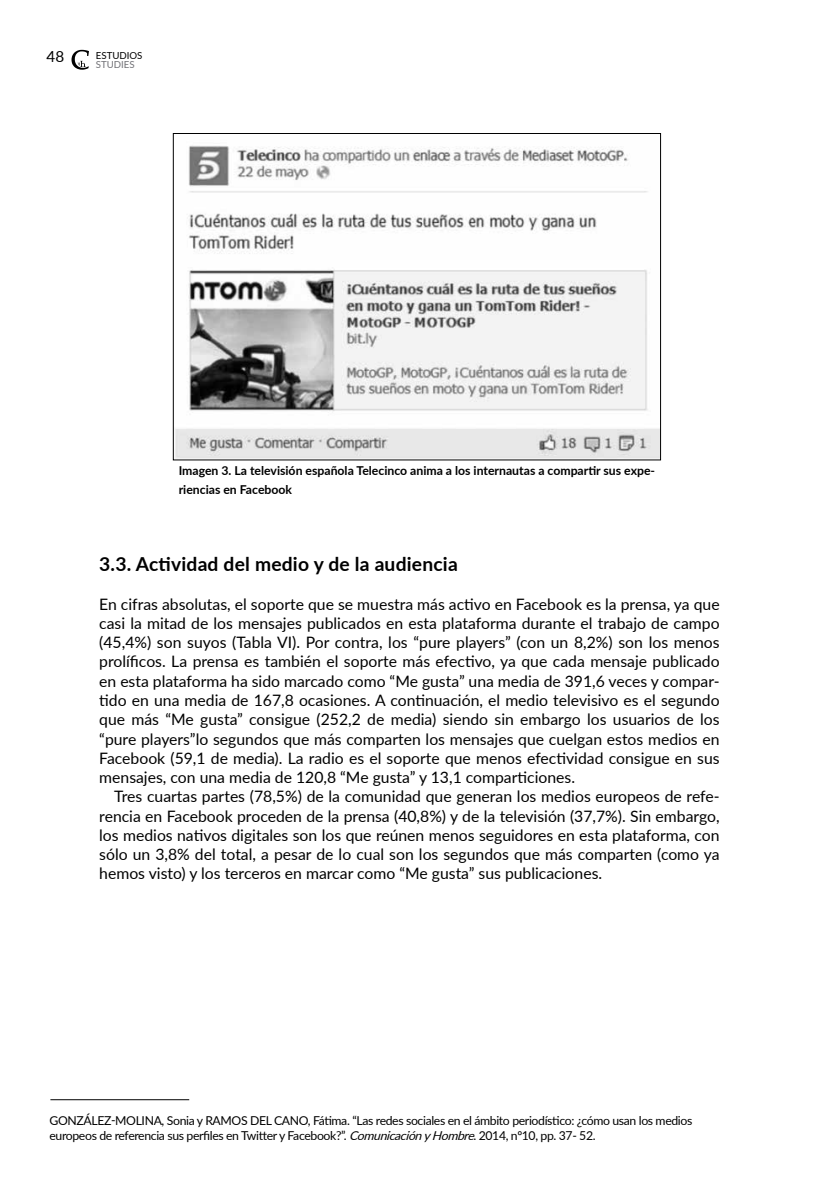
<style>
.page{position:relative;width:819px;height:1191px;background:#fff}
.page>*{position:absolute;margin:0;border:0;box-sizing:border-box;transform-origin:0 0}
.t1{font:700 19.25px "Lato";letter-spacing:.01em;color:#000}
.t2{font:15.75px/19.2px "Lato";color:#000;text-align:justify}
.t3{font:15.22px "Lato";color:#000}
.t4{font:12.25px/15.8px "Lato";letter-spacing:-.03em;color:#000}
.t5{font:700 12.25px/19.2px "Lato";color:#000}
.t6{font:9.62px "Lato";color:#000}
.t7{font:9.62px "Lato";color:#727277}
.s1{font-style:italic}
</style>
<div class="page">
<svg style="left:71px;top:50px;width:18px;height:20px"></svg>
<hr style="left:50px;top:1099px;width:139px;height:1px;background:#000">
<img style="left:175px;top:145px;width:484px;height:313px">
<div style="left:173px;top:133px;width:488px;height:327px;border:1px solid #000"></div>
<p class="t3" style="left:46px;top:46px;width:19px">48</p>
<p class="t6" style="left:96px;top:48px;width:48px">estudios</p>
<p class="t7" style="left:96px;top:58px;width:40px">studies</p>
<p class="t5" style="left:179px;top:460px;width:478px">Imagen 3. La televisión española Telecinco anima a los internautas a compartir sus expe&shy;riencias en Facebook</p>
<p class="t1" style="left:99px;top:550px;width:360px">3.3. Actividad del medio y de la audiencia</p>
<p class="t2" style="left:99px;top:593px;width:622px">En cifras absolutas, el soporte que se muestra más activo en Facebook es la prensa, ya que casi la mitad de los mensajes publicados en esta plataforma durante el trabajo de campo (45,4%) son suyos (Tabla VI). Por contra, los “pure players” (con un 8,2%) son los menos prolíficos. La prensa es también el soporte más efectivo, ya que cada mensaje publicado en esta plataforma ha sido marcado como “Me gusta” una media de 391,6 veces y compar&shy;tido en una media de 167,8 ocasiones. A continuación, el medio televisivo es el segundo que más “Me gusta” consigue (252,2 de media) siendo sin embargo los usuarios de los “pure players”lo segundos que más comparten los mensajes que cuelgan estos medios en Facebook (59,1 de media). La radio es el soporte que menos efectividad consigue en sus mensajes, con una media de 120,8 “Me gusta” y 13,1 comparticiones.</p>
<p class="t2" style="left:99px;top:786px;width:622px;text-indent:15px">Tres cuartas partes (78,5%) de la comunidad que generan los medios europeos de refe&shy;rencia en Facebook proceden de la prensa (40,8%) y de la televisión (37,7%). Sin embargo, los medios nativos digitales son los que reúnen menos seguidores en esta plataforma, con sólo un 3,8% del total, a pesar de lo cual son los segundos que más comparten (como ya hemos visto) y los terceros en marcar como “Me gusta” sus publicaciones.</p>
<p class="t4" style="left:49px;top:1111px;width:644px">González-Molina, Sonia y Ram os del Cano, Fátima. “Las redes sociales en el ámbito periodístico: ¿cómo usan los medios europeos de referencia sus perfiles en Twitter y Facebook?”. <span class="s1">ComunicaciónyHombre</span>. 2014, nº10, pp. 37- 52.</p>
</div>
